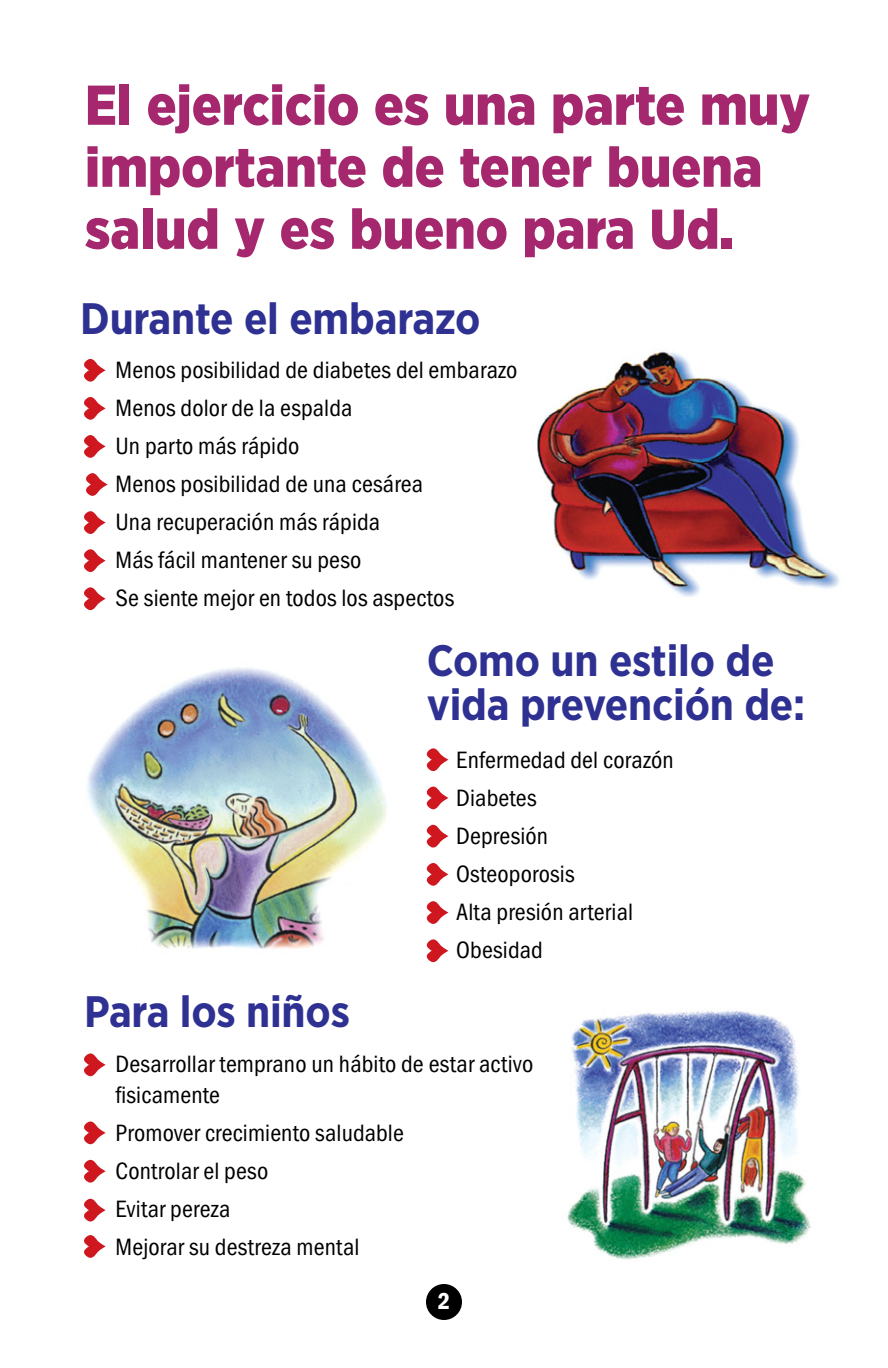
<style>
.page{position:relative;width:888px;height:1368px;background:#fff}
.page>*{position:absolute;margin:0;border:0;box-sizing:border-box;transform-origin:0 0}
.t1{font:900 56px/62px "Gotham Narrow";color:#a5276d}
.t2{font:700 44px/44px "Gotham Narrow";letter-spacing:-.005em;color:#2e3092}
.t3{font:24.4px/30.6px "Franklin Gothic URW Cond";letter-spacing:.005em;color:#000}
.t4{font:24px "Franklin Gothic URW Con Dem";color:#fff}
</style>
<div class="page">
<img style="left:537px;top:351px;width:303px;height:246px">
<img style="left:87px;top:668px;width:300px;height:281px">
<img style="left:567px;top:1010px;width:244px;height:250px">
<svg style="left:426px;top:748px;width:23px;height:24px"></svg>
<svg style="left:426px;top:786px;width:23px;height:24px"></svg>
<svg style="left:426px;top:824px;width:23px;height:24px"></svg>
<svg style="left:426px;top:863px;width:23px;height:23px"></svg>
<svg style="left:426px;top:901px;width:23px;height:23px"></svg>
<svg style="left:426px;top:939px;width:23px;height:24px"></svg>
<svg style="left:84px;top:358px;width:22px;height:24px"></svg>
<svg style="left:84px;top:397px;width:22px;height:23px"></svg>
<svg style="left:84px;top:435px;width:22px;height:23px"></svg>
<svg style="left:86px;top:473px;width:22px;height:23px"></svg>
<svg style="left:84px;top:511px;width:22px;height:23px"></svg>
<svg style="left:84px;top:549px;width:22px;height:23px"></svg>
<svg style="left:84px;top:587px;width:22px;height:24px"></svg>
<svg style="left:84px;top:1053px;width:22px;height:24px"></svg>
<svg style="left:84px;top:1121px;width:22px;height:24px"></svg>
<svg style="left:84px;top:1159px;width:22px;height:24px"></svg>
<svg style="left:84px;top:1198px;width:22px;height:24px"></svg>
<svg style="left:84px;top:1235px;width:22px;height:23px"></svg>
<div style="left:426px;top:1284px;width:36px;height:36px;background:#000;border-radius:50%"></div>
<h2 class="t1" style="left:85px;top:73px;width:727px">El ejercicio es una parte muy importante de tener buena salud y es bueno para Ud.</h2>
<h3 class="t2" style="left:80px;top:296px;width:402px">Durante el embarazo</h3>
<p class="t3" style="left:116px;top:353px;width:403px">Menos posibilidad de diabetes del embarazo</p>
<p class="t3" style="left:116px;top:391px;width:238px">Menos dolor de la espalda</p>
<p class="t3" style="left:116px;top:429px;width:185px">Un parto más rápido</p>
<p class="t3" style="left:116px;top:467px;width:309px">Menos posibilidad de una cesárea</p>
<p class="t3" style="left:116px;top:505px;width:266px">Una recuperación más rápida</p>
<p class="t3" style="left:116px;top:543px;width:247px">Más fácil mantener su peso</p>
<p class="t3" style="left:116px;top:581px;width:340px">Se siente mejor en todos los aspectos</p>
<h3 class="t2" style="left:427px;top:638px;width:380px">Como un estilo de vida prevención de:</h3>
<h3 class="t2" style="left:84px;top:989px;width:267px">Para los niños</h3>
<p class="t3" style="left:456px;top:743px;width:219px">Enfermedad del corazón</p>
<p class="t3" style="left:456px;top:781px;width:82px">Diabetes</p>
<p class="t3" style="left:456px;top:819px;width:93px">Depresión</p>
<p class="t3" style="left:456px;top:857px;width:120px">Osteoporosis</p>
<p class="t3" style="left:456px;top:895px;width:178px">Alta presión arterial</p>
<p class="t3" style="left:456px;top:933px;width:88px">Obesidad</p>
<p class="t3" style="left:116px;top:1047px;width:419px">Desarrollar temprano un hábito de estar activo fisicamente</p>
<p class="t3" style="left:116px;top:1116px;width:290px">Promover crecimiento saludable</p>
<p class="t3" style="left:116px;top:1154px;width:154px">Controlar el peso</p>
<p class="t3" style="left:116px;top:1192px;width:116px">Evitar pereza</p>
<p class="t3" style="left:116px;top:1230px;width:245px">Mejorar su destreza mental</p>
<p class="t4" style="left:438px;top:1285px;width:14px">2</p>
</div>
